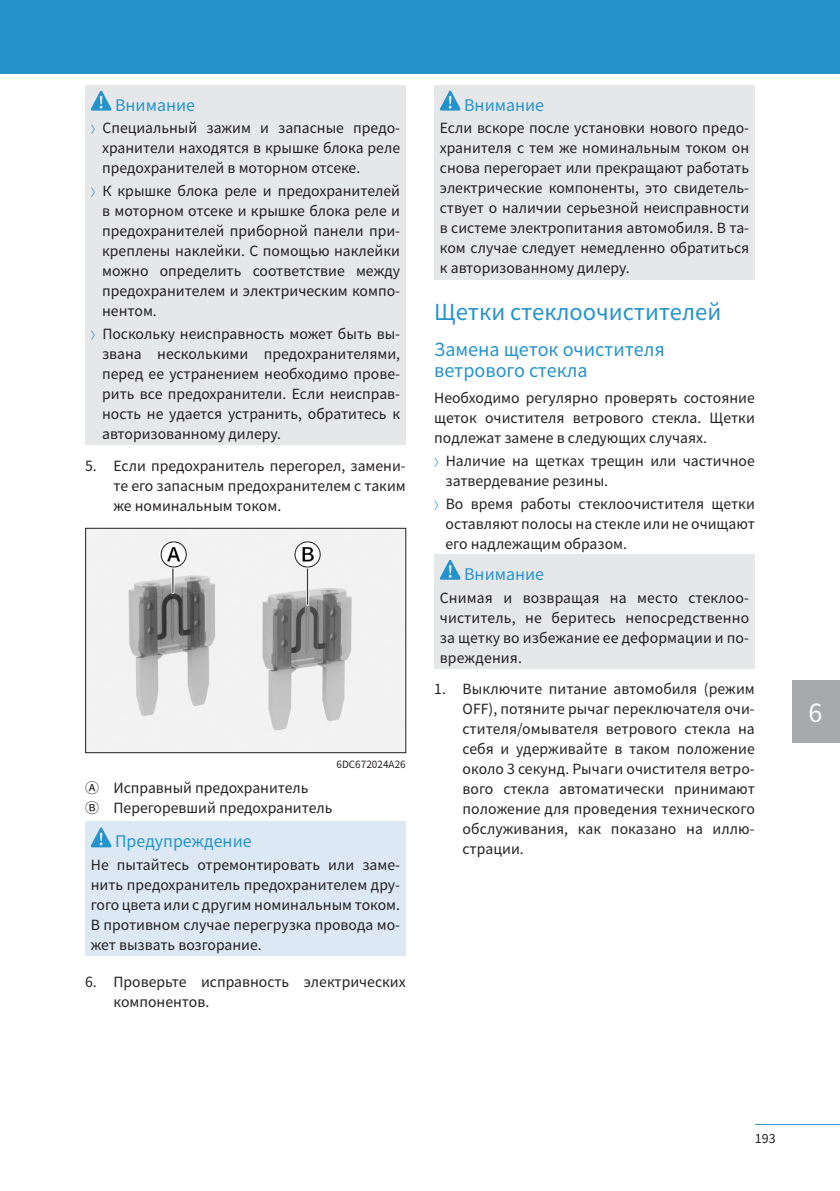
<style>
.page{position:relative;width:840px;height:1191px;background:#fff}
.page>*{position:absolute;margin:0;border:0;box-sizing:border-box;transform-origin:0 0}
.t1{font:25px "Source Han Sans CN";color:#fff}
.header_3{font:22px "Source Han Sans CN";color:#2593cb}
.header_4{font:18px/21.6px "Source Han Sans CN";color:#2593cb}
.warn_header_blue{font:16px "Source Han Sans CN";color:#2593cb}
.list_com_00_egal{font:14px/20px "Source Han Sans CN";color:#231f20;text-align:justify}
.text_egal{font:14px/20px "Source Han Sans CN";color:#231f20;text-align:justify}
.fig_list_com{font:14px "Source Han Sans CN";color:#231f20}
.t2{font:14px "Source Sans Pro";color:#242021}
.fig{font:10px "Source Han Sans CN";color:#231f20}
.s1{font-size:10px;color:#2593cb}
</style>
<div class="page">
<hr style="left:755px;top:1124px;width:84px;height:1px;background:#2593cb">
<div style="left:0;top:0;width:839px;height:74px;background:#2593cb"></div>
<div style="left:792px;top:680px;width:47px;height:63px;background:#a8a9ad"></div>
<div style="left:85px;top:85px;width:320px;height:360px;background:#e6e7e9"></div>
<svg style="left:91px;top:91px;width:20px;height:20px"></svg>
<img style="left:87px;top:530px;width:317px;height:221px">
<div style="left:85px;top:528px;width:321px;height:225px;border:1px solid #231f20"></div>
<div style="left:85px;top:822px;width:320px;height:134px;background:#dce9f5"></div>
<svg style="left:91px;top:827px;width:20px;height:20px"></svg>
<div style="left:434px;top:85px;width:320px;height:194px;background:#e6e7e9"></div>
<svg style="left:439px;top:91px;width:21px;height:20px"></svg>
<div style="left:434px;top:554px;width:320px;height:114px;background:#e6e7e9"></div>
<svg style="left:439px;top:560px;width:21px;height:20px"></svg>
<p class="warn_header_blue" style="left:115px;top:96px;width:82px">Внимание</p>
<p class="list_com_00_egal" style="left:102px;top:119px;width:299px;text-indent:-11px"><span class="s1">〉</span> Специальный зажим и запасные предо&shy;хранители находятся в крышке блока реле предохранителей в моторном отсеке.</p>
<p class="list_com_00_egal" style="left:102px;top:181px;width:299px;text-indent:-11px"><span class="s1">〉</span> К крышке блока реле и предохранителей в моторном отсеке и крышке блока реле и предохранителей приборной панели при&shy;креплены наклейки. С помощью наклейки можно определить соответствие между предохранителем и электрическим компо&shy;нентом.</p>
<p class="list_com_00_egal" style="left:102px;top:324px;width:299px;text-indent:-11px"><span class="s1">〉</span> Поскольку неисправность может быть вы&shy;звана несколькими предохранителями, перед ее устранением необходимо прове&shy;рить все предохранители. Если неисправ&shy;ность не удается устранить, обратитесь к авторизованному дилеру.</p>
<p class="list_com_00_egal" style="left:113px;top:456px;width:293px;text-indent:-28px">5. Если предохранитель перегорел, замени&shy;те его запасным предохранителем с таким же номинальным током.</p>
<p class="fig" style="left:336px;top:758px;width:71px">6DC672024A26</p>
<p class="fig_list_com" style="left:85px;top:780px;width:225px">Ⓐ Исправный предохранитель</p>
<p class="fig_list_com" style="left:85px;top:800px;width:249px">Ⓑ Перегоревший предохранитель</p>
<p class="warn_header_blue" style="left:115px;top:832px;width:138px">Предупреждение</p>
<p class="text_egal" style="left:91px;top:855px;width:310px;text-align:left">Не пытайтесь отремонтировать или заме&shy;нить предохранитель предохранителем дру&shy;гого цвета или с другим номинальным током.<br>В противном случае перегрузка провода мо&shy;жет вызвать возгорание.</p>
<p class="list_com_00_egal" style="left:113px;top:972px;width:293px;text-indent:-28px">6. Проверьте исправность электрических компонентов.</p>
<p class="warn_header_blue" style="left:464px;top:96px;width:82px">Внимание</p>
<p class="text_egal" style="left:439px;top:119px;width:310px">Если вскоре после установки нового предо&shy;хранителя с тем же номинальным током он снова перегорает или прекращают работать электрические компоненты, это свидетель&shy;ствует о наличии серьезной неисправности в системе электропитания автомобиля. В та&shy;ком случае следует немедленно обратиться к авторизованному дилеру.</p>
<p class="header_3" style="left:434px;top:299px;width:288px">Щетки стеклоочистителей</p>
<p class="header_4" style="left:434px;top:338px;width:232px">Замена щеток очистителя ветрового стекла</p>
<p class="text_egal" style="left:434px;top:388px;width:322px">Необходимо регулярно проверять состояние щеток очистителя ветрового стекла. Щетки подлежат замене в следующих случаях.</p>
<p class="list_com_00_egal" style="left:445px;top:451px;width:310px;text-indent:-11px"><span class="s1">〉</span> Наличие на щетках трещин или частичное затвердевание резины.</p>
<p class="list_com_00_egal" style="left:445px;top:494px;width:310px;text-indent:-11px"><span class="s1">〉</span> Во время работы стеклоочистителя щетки оставляют полосы на стекле или не очищают его надлежащим образом.</p>
<p class="warn_header_blue" style="left:464px;top:565px;width:82px">Внимание</p>
<p class="text_egal" style="left:439px;top:588px;width:310px">Снимая и возвращая на место стеклоо&shy;чиститель, не беритесь непосредственно за щетку во избежание ее деформации и по&shy;вреждения.</p>
<p class="list_com_00_egal" style="left:462px;top:679px;width:293px;text-indent:-28px">1. Выключите питание автомобиля (режим OFF), потяните рычаг переключателя очи&shy;стителя/омывателя ветрового стекла на себя и удерживайте в таком положение около 3 секунд. Рычаги очистителя ветро&shy;вого стекла автоматически принимают положение для проведения технического обслуживания, как показано на иллю&shy;страции.</p>
<h1 class="t1" style="left:808px;top:698px;width:15px">6</h1>
<p class="t2" style="left:754px;top:1129px;width:22px">193</p>
</div>
